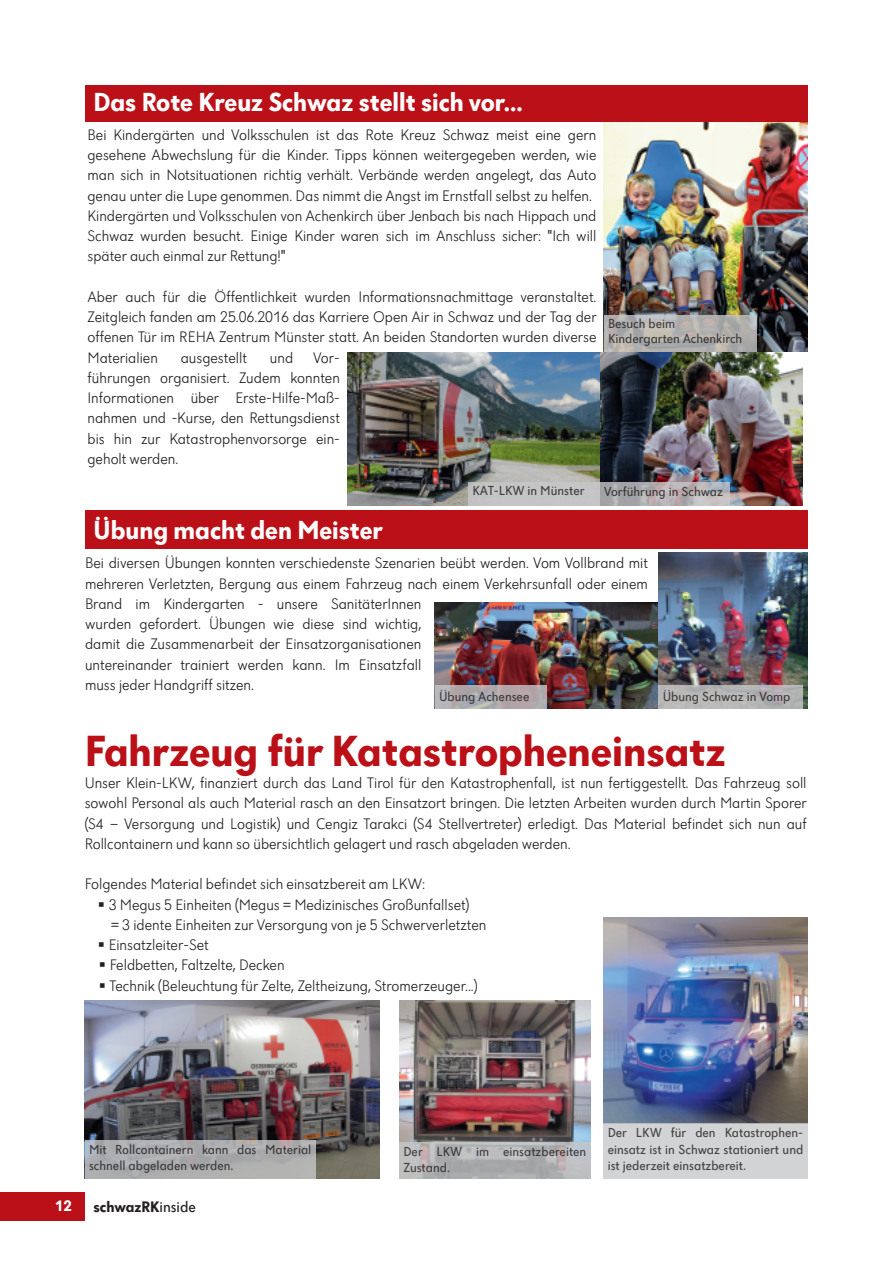
<style>
.page{position:relative;width:893px;height:1263px;background:#fff}
.page>*{position:absolute;margin:0;border:0;box-sizing:border-box;transform-origin:0 0}
.t1{font:700 45px "Dunant";color:#bb1018}
.t2{font:700 27px "Dunant";color:#fff}
.t3{font:300 15.75px/20.2px "Dunant";color:#231f20;text-align:justify}
.t4{font:700 15.75px "Dunant";color:#231f20}
.t5{font:700 15.75px "Dunant";color:#fff}
.t6{font:13.5px/16.5px "Dunant";color:rgb(35 31 32/.8)}
.s1{font-family:"Dunant Signs";font-weight:400}
.s2{font-weight:400}
</style>
<div class="page">
<div style="left:0;top:1192px;width:85px;height:28px;background:#bb1018"></div>
<img style="left:603px;top:918px;width:204px;height:205px">
<img style="left:85px;top:1000px;width:294px;height:179px">
<img style="left:399px;top:1000px;width:192px;height:142px">
<div style="left:603px;top:1123px;width:204px;height:56px;background:#d2d3d4"></div>
<div style="left:399px;top:1142px;width:192px;height:37px;background:#c7c8ca;opacity:.8"></div>
<div style="left:85px;top:1140px;width:231px;height:39px;background:#adaeaf"></div>
<div style="left:85px;top:85px;width:723px;height:36px;background:#bb1018"></div>
<img style="left:604px;top:123px;width:204px;height:229px">
<div style="left:604px;top:315px;width:152px;height:36px;background:#c7c8ca;opacity:.8"></div>
<img style="left:599px;top:352px;width:204px;height:153px">
<img style="left:348px;top:352px;width:251px;height:153px">
<div style="left:468px;top:482px;width:131px;height:23px;background:#c7c8ca"></div>
<div style="left:600px;top:482px;width:130px;height:23px;background:#c7c8ca;opacity:.8"></div>
<div style="left:85px;top:510px;width:723px;height:39px;background:#bb1018"></div>
<img style="left:435px;top:602px;width:223px;height:107px">
<img style="left:658px;top:553px;width:150px;height:156px">
<div style="left:435px;top:686px;width:111px;height:23px;background:#c7c8ca;opacity:.8"></div>
<div style="left:658px;top:686px;width:145px;height:23px;background:#c7c8ca;opacity:.8"></div>
<h2 class="t2" style="left:94px;top:90px;width:431px">Das Rote Kreuz Schwaz stellt sich vor...</h2>
<p class="t3" style="left:88px;top:126px;width:510px;text-align:left">Bei Kindergärten und Volksschulen ist das Rote Kreuz Schwaz meist eine gern gesehene Abwechslung für die Kinder. Tipps können weitergegeben werden, wie man sich in Notsituationen richtig verhält. Verbände werden angelegt, das Auto genau unter die Lupe genommen. Das nimmt die Angst im Ernstfall selbst zu helfen.<br>Kindergärten und Volksschulen von Achenkirch über Jenbach bis nach Hippach und Schwaz wurden besucht. Einige Kinder waren sich im Anschluss sicher: "Ich will später auch einmal zur Rettung!"</p>
<p class="t3" style="left:88px;top:288px;width:511px">Aber auch für die Öffentlichkeit wurden Informationsnachmittage veranstaltet.<br>Zeitgleich fanden am 25.06.2016 das Karriere Open Air in Schwaz und der Tag der offenen Tür im REHA Zentrum Münster statt. An beiden Standorten wurden diverse Materialien</p>
<p class="t3" style="left:88px;top:348px;width:254px;text-indent:182px">und Vor&shy;führungen organisiert. Zudem konnten Informationen über Erste-Hilfe-Maß&shy;nahmen und -Kurse, den Rettungsdienst bis hin zur Katastrophenvorsorge ein&shy;geholt werden.</p>
<p class="t3" style="left:181px;top:348px;width:68px">ausgestellt</p>
<p class="t6" style="left:608px;top:318px;width:136px;line-height:15px">Besuch beim<br>Kindergarten Achenkirch</p>
<h2 class="t2" style="left:94px;top:519px;width:291px">Übung macht den Meister</h2>
<p class="t6" style="left:472px;top:484px;width:113px">KAT-LKW in Münster</p>
<p class="t6" style="left:604px;top:484px;width:121px">Vorführung in Schwaz</p>
<p class="t3" style="left:85px;top:554px;width:564px;text-align:left">Bei diversen Übungen konnten verschiedenste Szenarien beübt werden. Vom Vollbrand mit mehreren Verletzten, Bergung aus einem Fahrzeug nach einem Verkehrsunfall oder einem Brand im Kindergarten - unsere SanitäterInnen<br>wurden gefordert. Übungen wie diese sind wichtig,<br>damit die Zusammenarbeit der Einsatzorganisationen<br>untereinander trainiert werden kann. Im Einsatzfall<br>muss jeder Handgriff sitzen.</p>
<p class="t6" style="left:439px;top:689px;width:92px">Übung Achensee</p>
<p class="t6" style="left:663px;top:689px;width:129px">Übung Schwaz in Vomp</p>
<h1 class="t1" style="left:85px;top:732px;width:643px">Fahrzeug für Katastropheneinsatz</h1>
<p class="t3" style="left:85px;top:774px;width:724px">Unser Klein-LKW, finanziert durch das Land Tirol für den Katastrophenfall, ist nun fertiggestellt. Das Fahrzeug soll sowohl Personal als auch Material rasch an den Einsatzort bringen. Die letzten Arbeiten wurden durch Martin Sporer (S4 – Versorgung und Logistik) und Cengiz Tarakci (S4 Stellvertreter) erledigt. Das Material befindet sich nun auf Rollcontainern und kann so übersichtlich gelagert und rasch abgeladen werden.</p>
<p class="t3" style="left:85px;top:875px;width:342px">Folgendes Material befindet sich einsatzbereit am LKW:</p>
<p class="t3" style="left:97px;top:895px;width:373px"><span class="s1">A</span> 3 Megus 5 Einheiten (Megus = Medizinisches Großunfallset)</p>
<p class="t3" style="left:111px;top:916px;width:377px">= 3 idente Einheiten zur Versorgung von je 5 Schwerverletzten</p>
<p class="t3" style="left:97px;top:936px;width:113px"><span class="s1">A</span> Einsatzleiter-Set</p>
<p class="t3" style="left:99px;top:956px;width:188px"><span class="s1">A</span> Feldbetten, Faltzelte, Decken</p>
<p class="t3" style="left:99px;top:976px;width:381px"><span class="s1">A</span> Technik (Beleuchtung für Zelte, Zeltheizung, Stromerzeuger...)</p>
<p class="t6" style="left:89px;top:1143px;width:224px;line-height:15.8px">Mit Rollcontainern kann das Material schnell abgeladen werden.</p>
<p class="t5" style="left:55px;top:1200px;width:19px">12</p>
<p class="t4" style="left:94px;top:1200px;width:104px">schwazRK<span class="s2">inside</span></p>
<p class="t6" style="left:403px;top:1145px;width:184px;line-height:15.8px">Der LKW im einsatzbereiten<br>Zustand.</p>
<p class="t6" style="left:608px;top:1126px;width:197px;text-align:justify">Der LKW für den Katastrophen&shy;einsatz ist in Schwaz stationiert und ist jederzeit einsatzbereit.</p>
</div>
